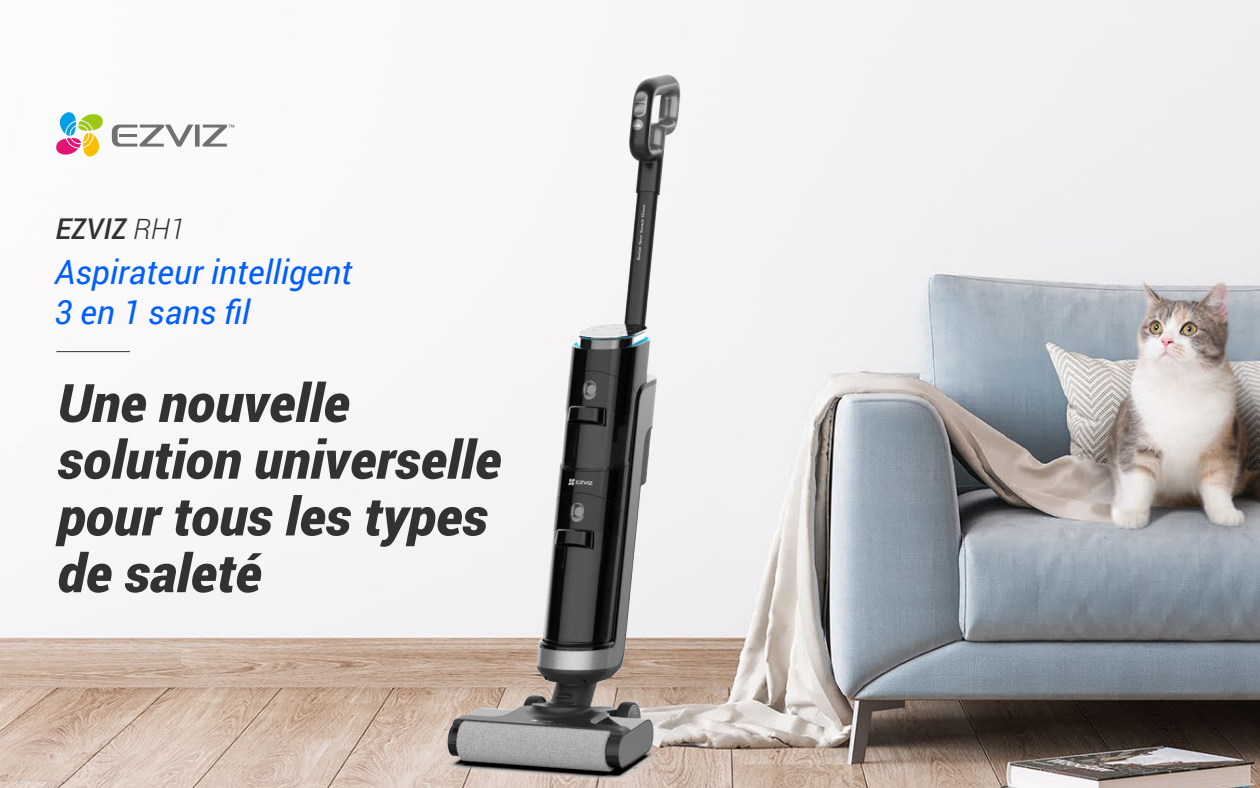
<style>
.page{position:relative;width:1260px;height:788px;background:#fff}
.page>*{position:absolute;margin:0;border:0;box-sizing:border-box;transform-origin:0 0}
.t1{font:italic 900 53.02px/56.7px "Roboto";color:#313333}
.t2{font:italic 33.43px/40.1px "Roboto";color:#005ffd}
.t3{font:italic 500 28.61px "Roboto";color:#313333}
.s1{font-weight:300}
</style>
<div class="page">
<img style="left:0;top:0;width:1260px;height:788px">
<svg style="left:56px;top:112px;width:47px;height:44px"></svg>
<svg style="left:112px;top:125px;width:122px;height:22px"></svg>
<img style="left:406px;top:59px;width:310px;height:729px">
<hr style="left:56px;top:351px;width:74px;height:1px;background:#333">
<p class="t3" style="left:56px;top:208px;width:131px">EZVIZ <span class="s1">RH1</span></p>
<p class="t2" style="left:55px;top:250px;width:299px">Aspirateur intelligent<br>3 en 1 sans fil</p>
<p class="t1" style="left:57px;top:372px;width:445px">Une nouvelle solution universelle pour tous les types de saleté</p>
</div>
